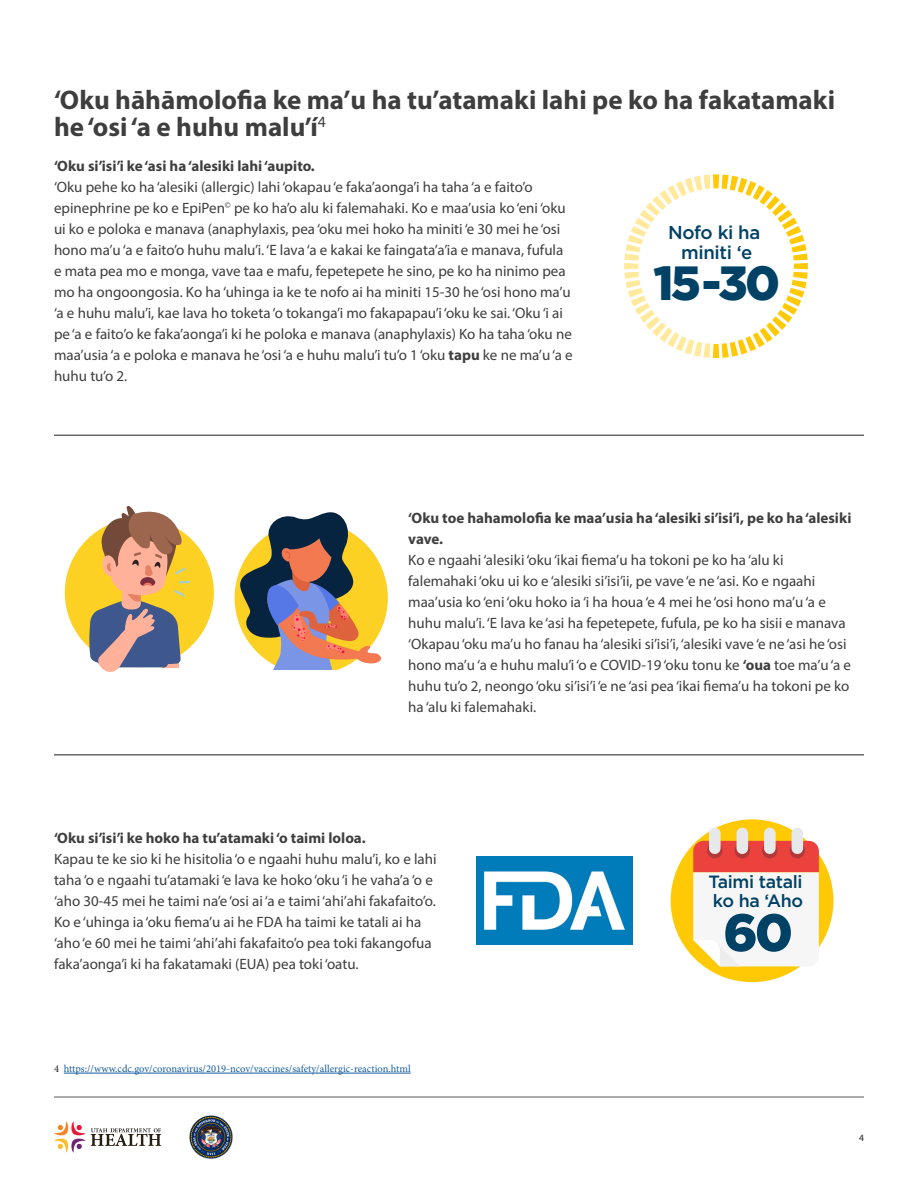
<style>
.page{position:relative;width:918px;height:1188px;background:#fff}
.page>*{position:absolute;margin:0;border:0;box-sizing:border-box;transform-origin:0 0}
.t1{font:900 52.5px "Gotham";color:#004166}
.t2{font:900 48px "Gotham";color:#004166}
.t3{font:700 27px/27px "Myriad Pro";color:#3e3e3f}
.t4{font:500 18.6px/19.4px "Gotham";letter-spacing:-.02em;color:#004166;text-align:center}
.t5{font:500 17.7px/18.8px "Gotham";letter-spacing:-.02em;color:#004166}
.t6{font:15px/21px "Myriad Pro";color:#3e3e3f}
.t7{font:700 15px/21px "Myriad Pro";color:#3e3e3f}
.t8{font:13.5px "Myriad Arabic";color:#231f20}
.t9{font:10.5px "Minion Pro";color:#175d9e}
.s1{font-weight:700}
.s2{color:#231f20}
</style>
<div class="page">
<img style="left:189px;top:1115px;width:44px;height:44px">
<svg style="left:54px;top:1121px;width:107px;height:32px"></svg>
<hr style="left:54px;top:1097px;width:810px;height:1px;background:#57585a">
<svg style="left:624px;top:174px;width:184px;height:184px"></svg>
<div style="left:671px;top:819px;width:162px;height:163px;background:#ffc906;border-radius:50%"></div>
<div style="left:709px;top:828px;width:12px;height:26px;background:#e7e8ea;border-radius:6px"></div>
<div style="left:737px;top:828px;width:11px;height:26px;background:#e7e8ea;border-radius:6px"></div>
<div style="left:764px;top:828px;width:12px;height:26px;background:#e7e8ea;border-radius:6px"></div>
<div style="left:792px;top:828px;width:11px;height:26px;background:#e7e8ea;border-radius:6px"></div>
<svg style="left:693px;top:841px;width:126px;height:125px;background:#f2cec8"></svg>
<hr style="left:64px;top:1073px;width:347px;height:1px;background:#175d9e">
<hr style="left:54px;top:435px;width:810px;height:1px;background:#231f20">
<hr style="left:54px;top:755px;width:810px;height:1px;background:#231f20">
<div style="left:65px;top:518px;width:149px;height:149px;background:#fdd024;border-radius:50%"></div>
<svg style="left:88px;top:505px;width:101px;height:167px"></svg>
<svg style="left:234px;top:512px;width:154px;height:158px"></svg>
<img style="left:476px;top:857px;width:157px;height:88px">
<p class="t3" style="left:54px;top:85px;width:783px">‘Oku hāhāmolofia ke ma’u ha tu’atamaki lahi pe ko ha fakatamaki he ‘osi ‘a e huhu malu’í<sup>4</sup></p>
<p class="t7" style="left:54px;top:155px;width:262px">‘Oku si’isi’i ke ‘asi ha ‘alesiki lahi ‘aupito.</p>
<p class="t6" style="left:54px;top:176px;width:520px">‘Oku pehe ko ha ‘alesiki (allergic) lahi ‘okapau ‘e faka’aonga’i ha taha ‘a e faito’o epinephrine pe ko e EpiPen<sup>©</sup> pe ko ha’o alu ki falemahaki. Ko e maa’usia ko ‘eni ‘oku ui ko e poloka e manava (anaphylaxis, pea ‘oku mei hoko ha miniti ‘e 30 mei he ‘osi hono ma’u ‘a e faito’o huhu malu’i. ‘E lava ‘a e kakai ke faingata’a’ia e manava, fufula e mata pea mo e monga, vave taa e mafu, fepetepete he sino, pe ko ha ninimo pea mo ha ongoongosia. Ko ha ‘uhinga ia ke te nofo ai ha miniti 15-30 he ‘osi hono ma’u ‘a e huhu malu’i, kae lava ho toketa ‘o tokanga’i mo fakapapau’i ‘oku ke sai. ‘Oku ‘i ai pe ‘a e faito’o ke faka’aonga’i ki he poloka e manava (anaphylaxis) Ko ha taha ‘oku ne maa’usia ‘a e poloka e manava he ‘osi ‘a e huhu malu’i tu’o 1 ‘oku <span class="s1">tapu</span> ke ne ma’u ‘a e huhu tu’o 2.</p>
<p class="t4" style="left:668px;top:223px;width:94px">Nofo ki ha miniti ‘e</p>
<p class="t2" style="left:653px;top:250px;width:128px">15-30</p>
<p class="t7" style="left:408px;top:507px;width:445px">‘Oku toe hahamolofia ke maa’usia ha ‘alesiki si’isi’i, pe ko ha ‘alesiki vave.</p>
<p class="t6" style="left:408px;top:549px;width:444px">Ko e ngaahi ‘alesiki ‘oku ‘ikai fiema’u ha tokoni pe ko ha ‘alu ki falemahaki ‘oku ui ko e ‘alesiki si’isi’ii, pe vave ‘e ne ‘asi. Ko e ngaahi maa’usia ko ‘eni ‘oku hoko ia ‘i ha houa ‘e 4 mei he ‘osi hono ma’u ‘a e huhu malu’i. ‘E lava ke ‘asi ha fepetepete, fufula, pe ko ha sisii e manava ‘Okapau ‘oku ma’u ho fanau ha ‘alesiki si’isi’i, ‘alesiki vave ‘e ne ‘asi he ‘osi hono ma’u ‘a e huhu malu’i ‘o e COVID-19 ‘oku tonu ke <span class="s1">‘oua</span> toe ma’u ‘a e huhu tu’o 2, neongo ‘oku si’isi’i ‘e ne ‘asi pea ‘ikai fiema’u ha tokoni pe ko ha ‘alu ki falemahaki.</p>
<p class="t7" style="left:54px;top:827px;width:313px">‘Oku si’isi’i ke hoko ha tu’atamaki ‘o taimi loloa.</p>
<p class="t6" style="left:54px;top:849px;width:384px">Kapau te ke sio ki he hisitolia ‘o e ngaahi huhu malu’i, ko e lahi taha ‘o e ngaahi tu’atamaki ‘e lava ke hoko ‘oku ‘i he vaha’a ‘o e ‘aho 30-45 mei he taimi na’e ‘osi ai ‘a e taimi ‘ahi’ahi fakafaito’o.<br>Ko e ‘uhinga ia ‘oku fiema’u ai he FDA ha taimi ke tatali ai ha ‘aho ‘e 60 mei he taimi ‘ahi’ahi fakafaito’o pea toki fakangofua faka’aonga’i ki ha fakatamaki (EUA) pea toki ‘oatu.</p>
<p class="t9" style="left:54px;top:1062px;width:358px"><span class="s2">4</span> https://www.cdc.gov/coronavirus/2019-ncov/vaccines/safety/allergic-reaction.html</p>
<p class="t5" style="left:709px;top:872px;width:96px">Taimi tatali ko ha ‘Aho</p>
<p class="t1" style="left:723px;top:896px;width:71px">60</p>
<p class="t8" style="left:859px;top:1129px;width:6px">4</p>
</div>
